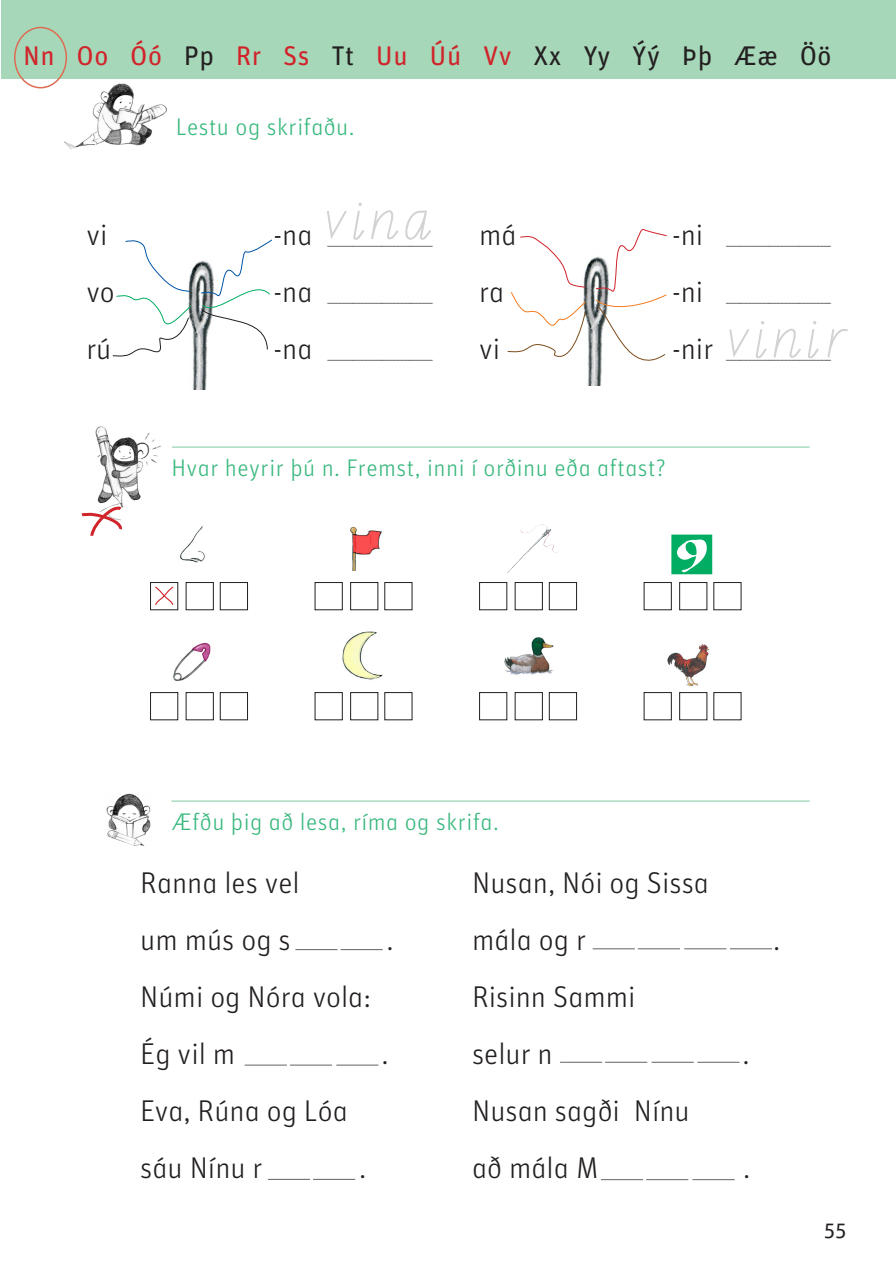
<style>
.page{position:relative;width:896px;height:1266px;background:#fff}
.page>*{position:absolute;margin:0;border:0;box-sizing:border-box;transform-origin:0 0}
.t1{font:72px "Skriftis Krokar";letter-spacing:.08em;color:#d1d2d4}
.t2{font:58.35px "Kigali Block";color:#00ad62}
.t3{font:30px/57px "Unit Light Alternate";color:#231f20}
.t4{font:27px "Unit Regular Alternate";letter-spacing:.02em;color:#d1232a}
.t5{font:24px "Unit Light Alternate";letter-spacing:.02em;color:#39b87e}
.t6{font:21px "Unit Regular Alternate";color:#231f20}
.t7{font:12px "Unit Light Alternate";color:#231f20}
.s1{color:#231f20}
</style>
<div class="page">
<div style="left:1px;top:0;width:894px;height:78px;background:#a6d7b9"></div>
<img style="left:350px;top:526px;width:32px;height:44px">
<img style="left:507px;top:524px;width:40px;height:49px">
<img style="left:173px;top:642px;width:38px;height:39px">
<img style="left:342px;top:631px;width:41px;height:49px">
<img style="left:504px;top:637px;width:50px;height:38px">
<img style="left:667px;top:644px;width:43px;height:43px">
<div style="left:150px;top:692px;width:28px;height:28px;border:1px solid #231f20"></div>
<div style="left:186px;top:692px;width:28px;height:28px;border:1px solid #231f20"></div>
<div style="left:220px;top:692px;width:28px;height:28px;border:1px solid #231f20"></div>
<div style="left:350px;top:692px;width:28px;height:28px;border:1px solid #231f20"></div>
<div style="left:479px;top:692px;width:28px;height:28px;border:1px solid #231f20"></div>
<div style="left:549px;top:692px;width:28px;height:28px;border:1px solid #231f20"></div>
<div style="left:679px;top:692px;width:28px;height:28px;border:1px solid #231f20"></div>
<div style="left:150px;top:582px;width:28px;height:28px;border:1px solid #231f20"></div>
<div style="left:186px;top:582px;width:28px;height:28px;border:1px solid #231f20"></div>
<div style="left:220px;top:582px;width:28px;height:28px;border:1px solid #231f20"></div>
<div style="left:350px;top:582px;width:28px;height:28px;border:1px solid #231f20"></div>
<div style="left:479px;top:582px;width:28px;height:28px;border:1px solid #231f20"></div>
<div style="left:549px;top:582px;width:28px;height:28px;border:1px solid #231f20"></div>
<div style="left:679px;top:582px;width:28px;height:28px;border:1px solid #231f20"></div>
<svg style="left:155px;top:586px;width:19px;height:19px"></svg>
<img style="left:106px;top:793px;width:45px;height:53px">
<hr style="left:171px;top:800px;width:638px;height:1px;background:#90cfaa">
<div style="left:14px;top:27px;width:53px;height:61px;border:2px solid #dd6c53;border-radius:50%"></div>
<img style="left:64px;top:83px;width:103px;height:67px">
<hr style="left:592px;top:948px;width:42px;height:1px;background:#636366">
<hr style="left:637px;top:948px;width:43px;height:1px;background:#636366">
<hr style="left:684px;top:948px;width:42px;height:1px;background:#636366">
<hr style="left:730px;top:948px;width:42px;height:1px;background:#636366">
<hr style="left:560px;top:1061px;width:42px;height:1px;background:#636366">
<hr style="left:605px;top:1061px;width:42px;height:1px;background:#636366">
<hr style="left:651px;top:1061px;width:42px;height:1px;background:#636366">
<hr style="left:697px;top:1061px;width:42px;height:1px;background:#636366">
<hr style="left:601px;top:1179px;width:42px;height:1px;background:#636366">
<hr style="left:646px;top:1179px;width:42px;height:1px;background:#636366">
<hr style="left:692px;top:1179px;width:42px;height:1px;background:#636366">
<hr style="left:268px;top:1178px;width:42px;height:1px;background:#636366">
<hr style="left:313px;top:1178px;width:42px;height:1px;background:#636366">
<hr style="left:245px;top:1064px;width:42px;height:1px;background:#636366">
<hr style="left:290px;top:1064px;width:42px;height:1px;background:#636366">
<hr style="left:336px;top:1064px;width:42px;height:1px;background:#636366">
<hr style="left:295px;top:949px;width:42px;height:1px;background:#636366">
<hr style="left:340px;top:949px;width:43px;height:1px;background:#636366">
<hr style="left:171px;top:446px;width:638px;height:1px;background:#90cfaa">
<img style="left:192px;top:357px;width:15px;height:33px">
<div style="left:109px;top:285px;width:90px;height:48px;background:#fff;opacity:.75"></div>
<div style="left:193px;top:231px;width:87px;height:74px;background:#fff"></div>
<div style="left:195px;top:280px;width:83px;height:37px;background:#fff;opacity:.75"></div>
<div style="left:105px;top:309px;width:92px;height:57px;background:#fff"></div>
<svg style="left:112px;top:240px;width:79px;height:117px"></svg>
<div style="left:194px;top:301px;width:83px;height:56px;background:#fff;opacity:.75"></div>
<svg style="left:200px;top:239px;width:72px;height:111px"></svg>
<img style="left:587px;top:370px;width:15px;height:15px">
<div style="left:502px;top:284px;width:92px;height:50px;background:#fff;opacity:.75"></div>
<div style="left:588px;top:220px;width:86px;height:80px;background:#fff"></div>
<div style="left:588px;top:286px;width:86px;height:30px;background:#fff;opacity:.75"></div>
<div style="left:499px;top:304px;width:95px;height:62px;background:#fff"></div>
<svg style="left:507px;top:236px;width:79px;height:121px"></svg>
<div style="left:588px;top:297px;width:85px;height:73px;background:#fff;opacity:.75"></div>
<svg style="left:595px;top:228px;width:72px;height:151px"></svg>
<img style="left:95px;top:426px;width:67px;height:81px">
<svg style="left:81px;top:505px;width:43px;height:31px"></svg>
<img style="left:180px;top:526px;width:25px;height:37px">
<h3 class="t4" style="left:23px;top:40px;width:809px">Nn Oo Óó <span class="s1">Pp</span> Rr Ss <span class="s1">Tt</span> Uu Úú Vv <span class="s1">Xx Yy Ýý Þþ Ææ Öö</span></h3>
<h3 class="t3" style="left:86px;top:205px;width:30px">vi vo rú</h3>
<h3 class="t5" style="left:176px;top:113px;width:180px">Lestu og skrifaðu.</h3>
<h3 class="t3" style="left:273px;top:205px;width:40px">-na</h3>
<h3 class="t3" style="left:273px;top:262px;width:40px">-na</h3>
<h3 class="t3" style="left:273px;top:319px;width:40px">-na</h3>
<h1 class="t1" style="left:322px;top:176px;width:108px">vina</h1>
<p class="t7" style="left:327px;top:234px;width:107px">_____________________________</p>
<p class="t7" style="left:327px;top:291px;width:107px">_____________________________</p>
<p class="t7" style="left:327px;top:348px;width:107px">_____________________________</p>
<h3 class="t3" style="left:479px;top:205px;width:39px">má ra vi</h3>
<h3 class="t3" style="left:672px;top:206px;width:33px">-ni</h3>
<p class="t7" style="left:726px;top:234px;width:107px">_____________________________</p>
<h3 class="t3" style="left:672px;top:263px;width:33px">-ni</h3>
<h3 class="t3" style="left:672px;top:320px;width:43px">-nir</h3>
<p class="t7" style="left:726px;top:291px;width:107px">_____________________________</p>
<h1 class="t1" style="left:724px;top:294px;width:120px">vinir</h1>
<p class="t7" style="left:726px;top:348px;width:107px">_____________________________</p>
<h3 class="t5" style="left:171px;top:454px;width:496px">Hvar heyrir þú n. Fremst, inni í orðinu eða aftast?</h3>
<h2 class="t2" style="left:669px;top:513px;width:47px">9</h2>
<h3 class="t5" style="left:171px;top:807px;width:329px">Æfðu þig að lesa, ríma og skrifa.</h3>
<h3 class="t3" style="left:472px;top:853px;width:238px">Nusan, Nói og Sissa mála og r</h3>
<h3 class="t3" style="left:140px;top:853px;width:161px">Ranna les vel um mús og s</h3>
<h3 class="t3" style="left:386px;top:910px;width:9px">.</h3>
<h3 class="t3" style="left:140px;top:967px;width:232px">Númi og Nóra vola:<br>Ég vil m</h3>
<h3 class="t3" style="left:140px;top:1081px;width:209px">Eva, Rúna og Lóa sáu Nínu r</h3>
<h3 class="t3" style="left:359px;top:1138px;width:9px">.</h3>
<h3 class="t3" style="left:381px;top:1024px;width:9px">.</h3>
<h3 class="t3" style="left:472px;top:967px;width:165px">Risinn Sammi selur n</h3>
<h3 class="t3" style="left:472px;top:1081px;width:219px">Nusan sagði Nínu að mála M</h3>
<h3 class="t3" style="left:773px;top:910px;width:9px">.</h3>
<h3 class="t3" style="left:742px;top:1024px;width:9px">.</h3>
<h3 class="t3" style="left:743px;top:1138px;width:9px">.</h3>
<h3 class="t6" style="left:824px;top:1216px;width:24px">55</h3>
</div>
